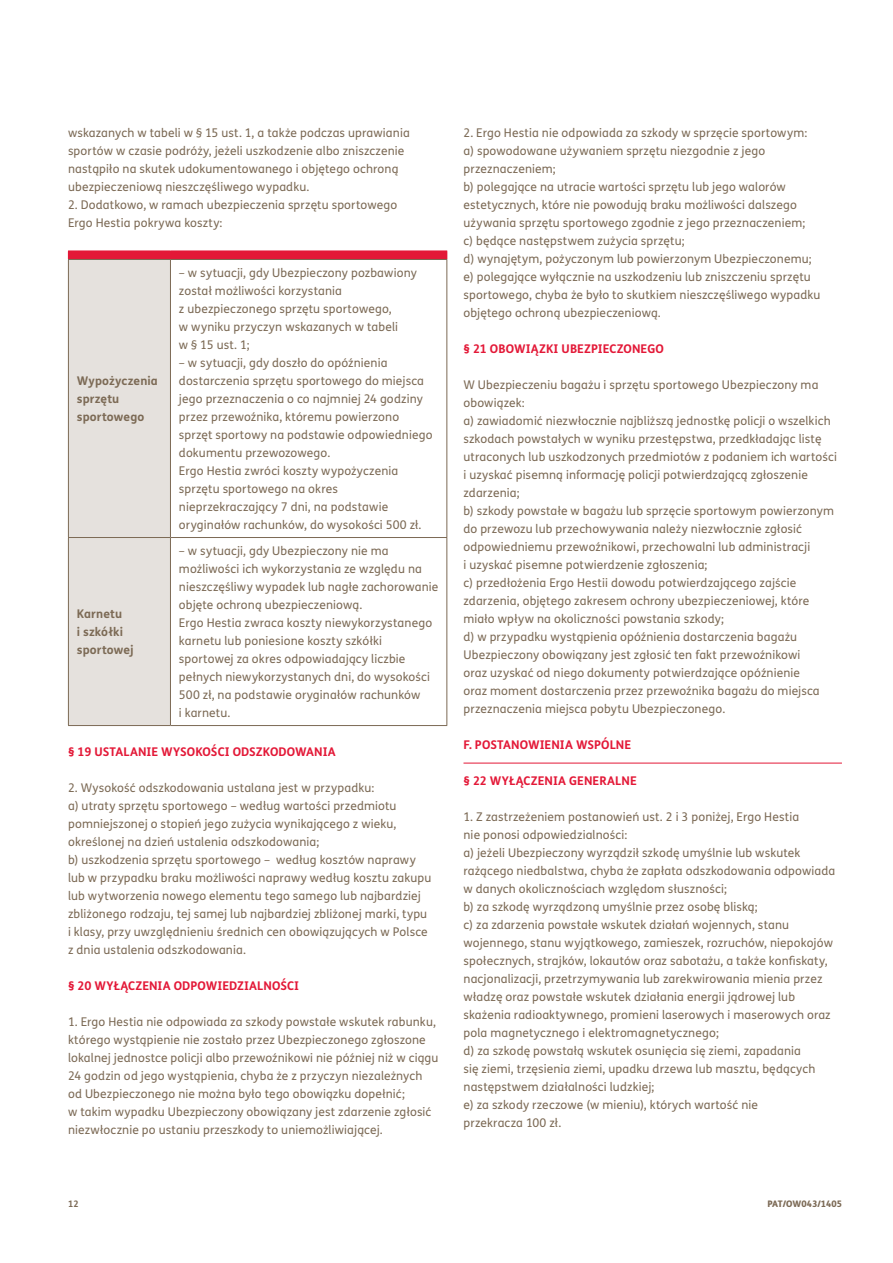
<style>
.page{position:relative;width:893px;height:1263px;background:#fff}
.page>*{position:absolute;margin:0;border:0;box-sizing:border-box;transform-origin:0 0}
.t1{font:12px/18px "FS Me";letter-spacing:.01em;color:#7c6a55}
.t2{font:700 12px "FS Me";letter-spacing:.005em;color:#e31837}
.t3{font:700 12px/18px "FS Me";letter-spacing:.01em;color:#7c6a55}
.t4{font:800 9px "FS Me";color:#7c6a55}
.t5{font:700 9px "FS Me";color:#7c6a55}
</style>
<div class="page">
<div style="left:68px;top:251px;width:379px;height:8px;background:#e31837"></div>
<div style="left:69px;top:260px;width:101px;height:465px;background:#e5e1dd"></div>
<hr style="left:68px;top:259px;width:102px;height:1px;background:#7c6a55">
<hr style="left:68px;top:260px;width:1px;height:277px;background:#7c6a55">
<hr style="left:170px;top:259px;width:277px;height:1px;background:#7c6a55">
<hr style="left:170px;top:260px;width:1px;height:277px;background:#7c6a55">
<hr style="left:446px;top:260px;width:1px;height:277px;background:#7c6a55">
<hr style="left:68px;top:537px;width:102px;height:1px;background:#7c6a55">
<hr style="left:68px;top:538px;width:1px;height:187px;background:#7c6a55">
<hr style="left:170px;top:537px;width:277px;height:1px;background:#7c6a55">
<hr style="left:170px;top:538px;width:1px;height:187px;background:#7c6a55">
<hr style="left:446px;top:538px;width:1px;height:187px;background:#7c6a55">
<hr style="left:68px;top:725px;width:102px;height:1px;background:#7c6a55">
<hr style="left:170px;top:725px;width:277px;height:1px;background:#7c6a55">
<hr style="left:463px;top:763px;width:379px;height:1px;background:#e31837">
<p class="t1" style="left:68px;top:123px;width:343px">wskazanych w tabeli w § 15 ust. 1, a także podczas uprawiania sportów w czasie podróży, jeżeli uszkodzenie albo zniszczenie nastąpiło na skutek udokumentowanego i objętego ochroną ubezpieczeniową nieszczęśliwego wypadku.</p>
<p class="t1" style="left:68px;top:195px;width:331px">2. Dodatkowo, w ramach ubezpieczenia sprzętu sportowego<br>Ergo Hestia pokrywa koszty:</p>
<p class="t3" style="left:77px;top:371px;width:82px">Wypożyczenia sprzętu sportowego</p>
<p class="t1" style="left:179px;top:264px;width:239px">– w sytuacji, gdy Ubezpieczony pozbawiony został możliwości korzystania<br>z ubezpieczonego sprzętu sportowego,<br>w wyniku przyczyn wskazanych w tabeli<br>w § 15 ust. 1;</p>
<p class="t1" style="left:179px;top:354px;width:255px">– w sytuacji, gdy doszło do opóźnienia dostarczenia sprzętu sportowego do miejsca jego przeznaczenia o co najmniej 24 godziny przez przewoźnika, któremu powierzono sprzęt sportowy na podstawie odpowiedniego dokumentu przewozowego.<br>Ergo Hestia zwróci koszty wypożyczenia sprzętu sportowego na okres nieprzekraczający 7 dni, na podstawie oryginałów rachunków, do wysokości 500 zł.</p>
<p class="t1" style="left:179px;top:542px;width:261px">– w sytuacji, gdy Ubezpieczony nie ma możliwości ich wykorzystania ze względu na nieszczęśliwy wypadek lub nagłe zachorowanie objęte ochroną ubezpieczeniową.<br>Ergo Hestia zwraca koszty niewykorzystanego karnetu lub poniesione koszty szkółki sportowej za okres odpowiadający liczbie pełnych niewykorzystanych dni, do wysokości 500 zł, na podstawie oryginałów rachunków<br>i karnetu.</p>
<p class="t2" style="left:68px;top:742px;width:269px">§ 19 USTALANIE WYSOKOŚCI ODSZKODOWANIA</p>
<p class="t1" style="left:68px;top:778px;width:365px">2. Wysokość odszkodowania ustalana jest w przypadku:<br>a) utraty sprzętu sportowego – według wartości przedmiotu pomniejszonej o stopień jego zużycia wynikającego z wieku, określonej na dzień ustalenia odszkodowania;<br>b) uszkodzenia sprzętu sportowego – według kosztów naprawy lub w przypadku braku możliwości naprawy według kosztu zakupu lub wytworzenia nowego elementu tego samego lub najbardziej zbliżonego rodzaju, tej samej lub najbardziej zbliżonej marki, typu i klasy, przy uwzględnieniu średnich cen obowiązujących w Polsce z dnia ustalenia odszkodowania.</p>
<p class="t2" style="left:68px;top:976px;width:233px">§ 20 WYŁĄCZENIA ODPOWIEDZIALNOŚCI</p>
<p class="t1" style="left:68px;top:1012px;width:372px">1. Ergo Hestia nie odpowiada za szkody powstałe wskutek rabunku, którego wystąpienie nie zostało przez Ubezpieczonego zgłoszone lokalnej jednostce policji albo przewoźnikowi nie później niż w ciągu 24 godzin od jego wystąpienia, chyba że z przyczyn niezależnych od Ubezpieczonego nie można było tego obowiązku dopełnić;<br>w takim wypadku Ubezpieczony obowiązany jest zdarzenie zgłosić niezwłocznie po ustaniu przeszkody to uniemożliwiającej.</p>
<p class="t3" style="left:77px;top:604px;width:58px">Karnetu<br>i szkółki sportowej</p>
<p class="t1" style="left:463px;top:123px;width:359px">2. Ergo Hestia nie odpowiada za szkody w sprzęcie sportowym: a) spowodowane używaniem sprzętu niezgodnie z jego przeznaczeniem;<br>b) polegające na utracie wartości sprzętu lub jego walorów estetycznych, które nie powodują braku możliwości dalszego używania sprzętu sportowego zgodnie z jego przeznaczeniem;<br>c) będące następstwem zużycia sprzętu;<br>d) wynajętym, pożyczonym lub powierzonym Ubezpieczonemu; e) polegające wyłącznie na uszkodzeniu lub zniszczeniu sprzętu sportowego, chyba że było to skutkiem nieszczęśliwego wypadku objętego ochroną ubezpieczeniową.</p>
<p class="t2" style="left:463px;top:339px;width:202px">§ 21 OBOWIĄZKI UBEZPIECZONEGO</p>
<p class="t1" style="left:463px;top:375px;width:375px">W Ubezpieczeniu bagażu i sprzętu sportowego Ubezpieczony ma obowiązek:<br>a) zawiadomić niezwłocznie najbliższą jednostkę policji o wszelkich szkodach powstałych w wyniku przestępstwa, przedkładając listę utraconych lub uszkodzonych przedmiotów z podaniem ich wartości i uzyskać pisemną informację policji potwierdzającą zgłoszenie zdarzenia;<br>b) szkody powstałe w bagażu lub sprzęcie sportowym powierzonym do przewozu lub przechowywania należy niezwłocznie zgłosić odpowiedniemu przewoźnikowi, przechowalni lub administracji<br>i uzyskać pisemne potwierdzenie zgłoszenia;<br>c) przedłożenia Ergo Hestii dowodu potwierdzającego zajście zdarzenia, objętego zakresem ochrony ubezpieczeniowej, które miało wpływ na okoliczności powstania szkody;<br>d) w przypadku wystąpienia opóźnienia dostarczenia bagażu Ubezpieczony obowiązany jest zgłosić ten fakt przewoźnikowi<br>oraz uzyskać od niego dokumenty potwierdzające opóźnienie<br>oraz moment dostarczenia przez przewoźnika bagażu do miejsca przeznaczenia miejsca pobytu Ubezpieczonego.</p>
<p class="t2" style="left:463px;top:735px;width:169px">F. POSTANOWIENIA WSPÓLNE</p>
<p class="t2" style="left:463px;top:771px;width:175px">§ 22 WYŁĄCZENIA GENERALNE</p>
<p class="t1" style="left:463px;top:807px;width:373px">1. Z zastrzeżeniem postanowień ust. 2 i 3 poniżej, Ergo Hestia<br>nie ponosi odpowiedzialności:<br>a) jeżeli Ubezpieczony wyrządził szkodę umyślnie lub wskutek rażącego niedbalstwa, chyba że zapłata odszkodowania odpowiada w danych okolicznościach względom słuszności;<br>b) za szkodę wyrządzoną umyślnie przez osobę bliską;<br>c) za zdarzenia powstałe wskutek działań wojennych, stanu wojennego, stanu wyjątkowego, zamieszek, rozruchów, niepokojów społecznych, strajków, lokautów oraz sabotażu, a także konfiskaty, nacjonalizacji, przetrzymywania lub zarekwirowania mienia przez władzę oraz powstałe wskutek działania energii jądrowej lub skażenia radioaktywnego, promieni laserowych i maserowych oraz pola magnetycznego i elektromagnetycznego;<br>d) za szkodę powstałą wskutek osunięcia się ziemi, zapadania<br>się ziemi, trzęsienia ziemi, upadku drzewa lub masztu, będących następstwem działalności ludzkiej;<br>e) za szkody rzeczowe (w mieniu), których wartość nie<br>przekracza 100 zł.</p>
<p class="t5" style="left:68px;top:1197px;width:12px">12</p>
<p class="t4" style="left:767px;top:1197px;width:76px">PAT/OW043/1405</p>
</div>
